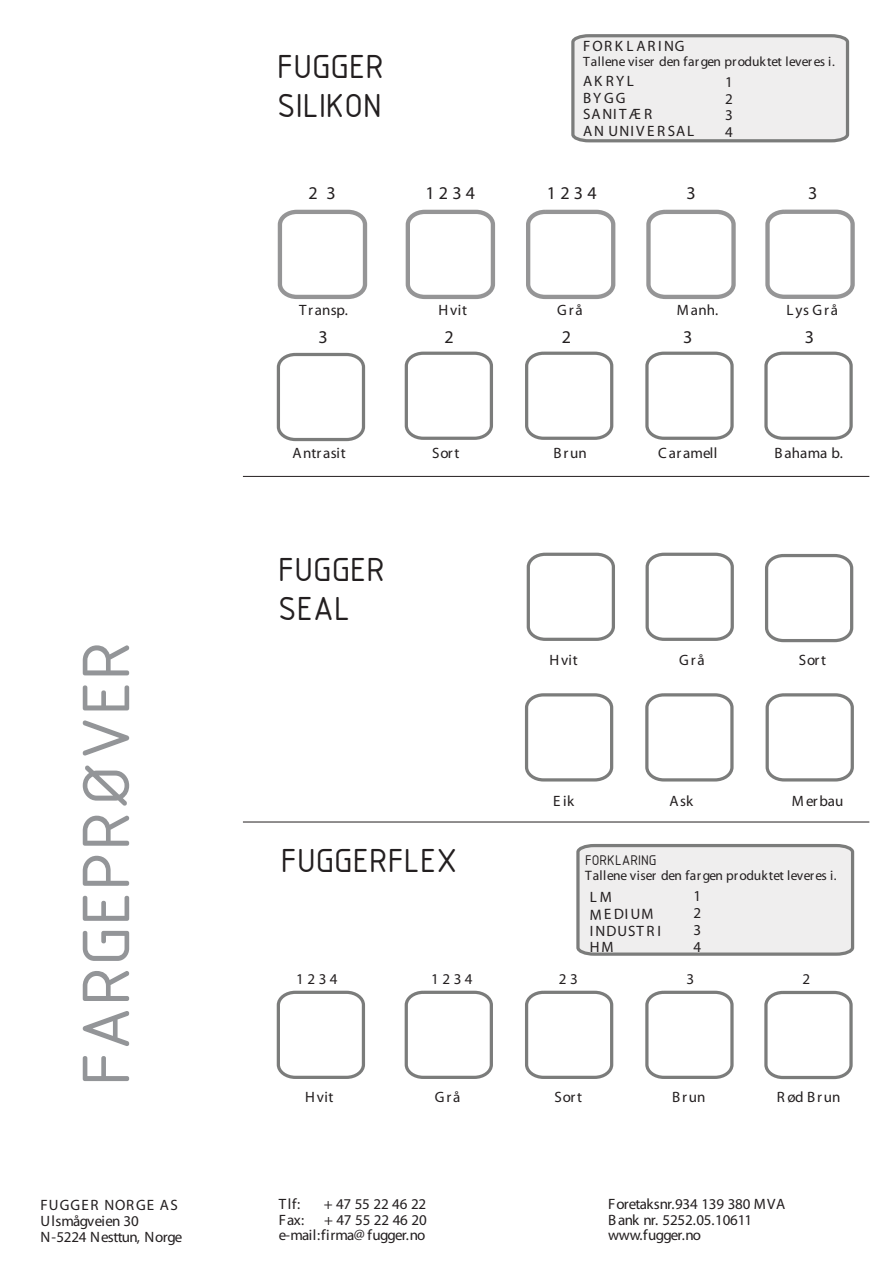
<style>
.page{position:relative;width:893px;height:1263px;background:#fff}
.page>*{position:absolute;margin:0;border:0;box-sizing:border-box;transform-origin:0 0}
.t1{font:72px "ISOCPEUR";color:#939598;scale:1.08 1}
.t2{font:36px/39.9px "ISOCPEUR";color:#231f20}
.t3{font:18px "Myriad";letter-spacing:.235em;color:#231f20}
.t4{font:15.15px "ISOCPEUR";color:#231f20}
.t5{font:15.15px/16.8px "Myriad";color:#231f20;text-align:justify}
.t6{font:15px/16.6px "Myriad";letter-spacing:.045em;color:#231f20;text-align:justify}
.t7{font:15px/15.8px "Myriad";letter-spacing:-.015em;color:#231f20;text-align:right}
.t8{font:15px/15.8px "Myriad";letter-spacing:-.005em;color:#231f20}
.t9{font:15px/16.6px "Myriad";letter-spacing:.14em;color:#231f20}
.t10{font:15px "Myriad";letter-spacing:.02em;color:#231f20}
.t11{font:15px/16.6px "Myriad";letter-spacing:.1em;color:#231f20}
.t12{font:15px "Myriad";letter-spacing:.15em;color:#231f20}
.t13{font:13.65px "Myriad";color:#231f20}
.t14{font:13.5px "Myriad";color:#231f20}
</style>
<div class="page">
<hr style="left:243px;top:822px;width:626px;height:1px;background:#231f20">
<svg style="left:405px;top:209px;width:450px;height:90px"></svg>
<svg style="left:764px;top:351px;width:89px;height:89px"></svg>
<svg style="left:277px;top:209px;width:91px;height:90px"></svg>
<svg style="left:276px;top:351px;width:458px;height:91px"></svg>
<svg style="left:276px;top:990px;width:577px;height:90px"></svg>
<svg style="left:525px;top:693px;width:329px;height:89px"></svg>
<svg style="left:526px;top:552px;width:328px;height:91px"></svg>
<hr style="left:243px;top:476px;width:626px;height:1px;background:#231f20">
<svg style="left:576px;top:844px;width:279px;height:112px"></svg>
<svg style="left:571px;top:34px;width:279px;height:109px"></svg>
<h2 class="t2" style="left:277px;top:45px;width:108px">FUGGER<br>SILIKON</h2>
<p class="t12" style="left:583px;top:38px;width:103px">FORKLARING</p>
<p class="t14" style="left:583px;top:55px;width:253px">Tallene viser den fargen produktet leveres i.</p>
<p class="t9" style="left:583px;top:73px;width:112px">AKRYL<br>BYGG<br>SANITÆR<br>AN UNIVERSAL</p>
<p class="t6" style="left:725px;top:74px;width:9px">1<br>2<br>3<br>4</p>
<p class="t3" style="left:308px;top:184px;width:29px">2 3</p>
<p class="t3" style="left:425px;top:184px;width:51px">1234</p>
<p class="t3" style="left:547px;top:184px;width:51px">1234</p>
<p class="t3" style="left:686px;top:184px;width:11px">3</p>
<p class="t3" style="left:808px;top:184px;width:11px">3</p>
<p class="t6" style="left:299px;top:302px;width:50px">Transp.</p>
<p class="t6" style="left:438px;top:302px;width:30px">Hvit</p>
<p class="t6" style="left:557px;top:302px;width:27px">Grå</p>
<p class="t6" style="left:676px;top:302px;width:43px">M anh.</p>
<p class="t6" style="left:786px;top:302px;width:53px">Lys Grå</p>
<p class="t3" style="left:318px;top:328px;width:11px">3</p>
<p class="t3" style="left:444px;top:328px;width:11px">2</p>
<p class="t3" style="left:561px;top:328px;width:11px">2</p>
<p class="t3" style="left:683px;top:328px;width:11px">3</p>
<p class="t3" style="left:804px;top:328px;width:11px">3</p>
<p class="t10" style="left:292px;top:445px;width:55px">Antrasit</p>
<p class="t6" style="left:432px;top:445px;width:29px">Sort</p>
<p class="t6" style="left:553px;top:445px;width:35px">Brun</p>
<p class="t10" style="left:658px;top:445px;width:61px">Caramell</p>
<p class="t6" style="left:774px;top:445px;width:70px">Bahama b.</p>
<h1 class="t1" style="left:59px;top:1086px;width:414px;rotate:-90deg">FARGEPRØVER</h1>
<h2 class="t2" style="left:278px;top:548px;width:108px">FUGGER<br>SEAL</h2>
<h2 class="t2" style="left:281px;top:839px;width:178px">FUGGERFLEX</h2>
<p class="t6" style="left:549px;top:653px;width:30px">Hvit</p>
<p class="t6" style="left:679px;top:653px;width:27px">Grå</p>
<p class="t6" style="left:798px;top:653px;width:29px">Sort</p>
<p class="t6" style="left:553px;top:794px;width:23px">Eik</p>
<p class="t6" style="left:669px;top:794px;width:25px">Ask</p>
<p class="t6" style="left:792px;top:794px;width:53px">M erbau</p>
<p class="t4" style="left:585px;top:850px;width:73px">FORKLARING</p>
<p class="t13" style="left:585px;top:869px;width:253px">Tallene viser den fargen produktet leveres i.</p>
<p class="t5" style="left:693px;top:888px;width:9px">1<br>2<br>3<br>4</p>
<p class="t6" style="left:589px;top:890px;width:24px">LM</p>
<p class="t6" style="left:589px;top:907px;width:65px;rotate:-1deg">MEDIUM</p>
<p class="t11" style="left:589px;top:923px;width:73px">INDUSTRI<br>HM</p>
<p class="t6" style="left:296px;top:971px;width:43px">1234</p>
<p class="t6" style="left:431px;top:971px;width:43px">1234</p>
<p class="t6" style="left:558px;top:971px;width:20px">23</p>
<p class="t6" style="left:686px;top:971px;width:9px">3</p>
<p class="t6" style="left:802px;top:971px;width:9px">2</p>
<p class="t6" style="left:305px;top:1089px;width:30px">Hvit</p>
<p class="t6" style="left:435px;top:1089px;width:27px">Grå</p>
<p class="t6" style="left:554px;top:1089px;width:29px">Sort</p>
<p class="t6" style="left:672px;top:1089px;width:35px">Brun</p>
<p class="t6" style="left:776px;top:1089px;width:65px">Rød Brun</p>
<p class="t8" style="left:41px;top:1198px;width:143px">FUGGER NORGE AS<br>Ulsmågveien 30<br>N-5224 Nesttun, Norge</p>
<p class="t6" style="left:279px;top:1196px;width:23px">Tlf:</p>
<p class="t6" style="left:324px;top:1196px;width:104px">+ 47 55 22 46 22</p>
<p class="t6" style="left:279px;top:1212px;width:27px">Fax:</p>
<p class="t7" style="left:279px;top:1212px;width:149px">+ 47 55 22 46 20 e-mail:firma@ fugger.no</p>
<p class="t7" style="left:608px;top:1197px;width:179px;text-align:left">Foretaksnr.934 139 380 MVA<br>Bank nr. 5252.05.10611 www.fugger.no</p>
</div>
